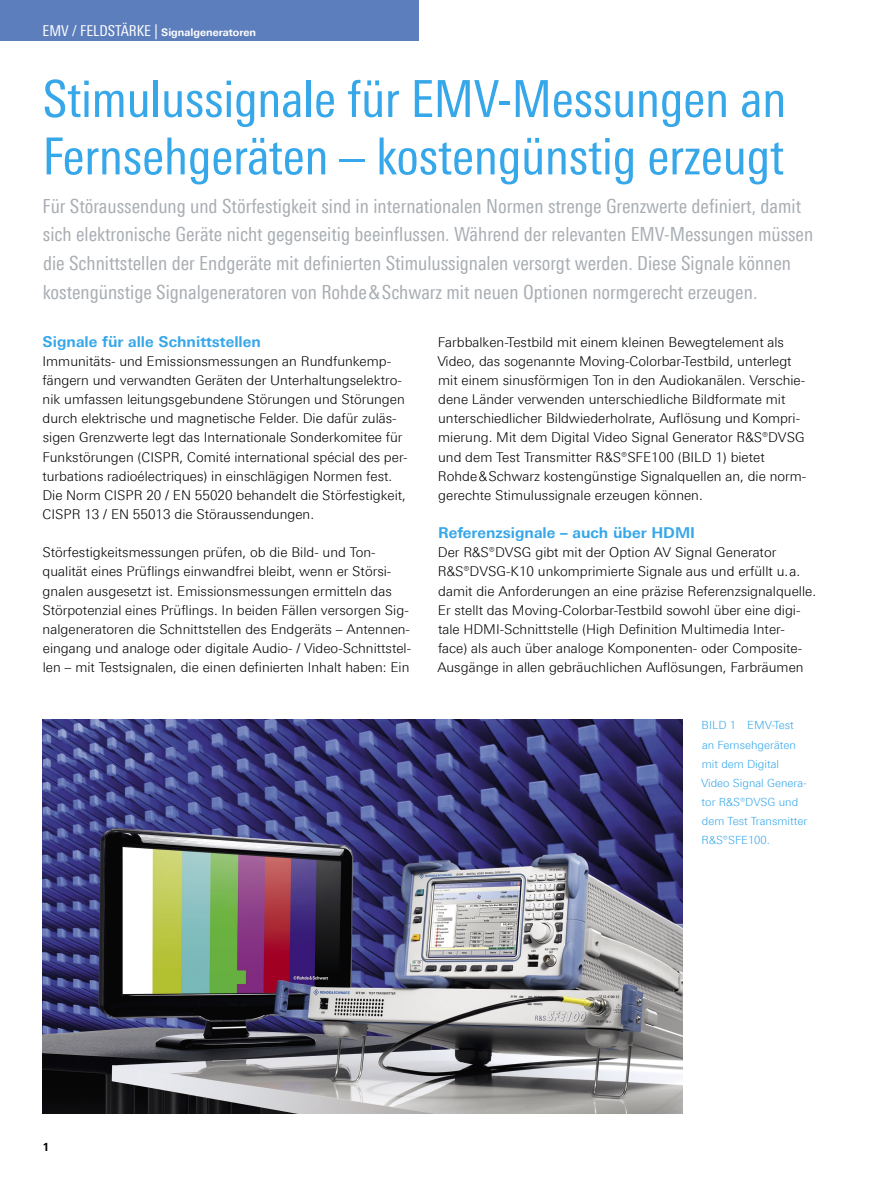
<style>
.page{position:relative;width:893px;height:1191px;background:#fff}
.page>*{position:absolute;margin:0;border:0;box-sizing:border-box;transform-origin:0 0}
._01_Titel_klein{font:51px/57.4px "Linotype Univers 420 Cn";letter-spacing:-.005em;color:#36a7e9}
._02_Einleitung_klein{font:19.5px/28.7px "Linotype Univers 420 Cn";color:#a9aeb3}
._03_Überschrift_1{font:700 15px "Linotype Univers 630";color:#36a7e9}
._04_Fließtext{font:700 15px "Linotype Univers 630";color:#36a7e9}
._04_Fließtext-2{font:300 13.5px/19.2px "Linotype Univers 330";color:#000}
._04_Fließtext_oAo{font:300 13.5px/19.2px "Linotype Univers 330";color:#000}
.Bildlegende{font:300 11.25px/19.2px "Linotype Univers 330";color:#36a7e9}
.Pagina{font:700 11.25px "Linotype Univers 630";color:#000}
.Rubrik_libü{font:700 10.5px "Linotype Univers 630";color:#fff}
.s1{font-family:"Linotype Univers 420 Cn";font-weight:400;font-size:15px}
</style>
<div class="page">
<img style="left:43px;top:719px;width:639px;height:394px">
<div style="left:0;top:0;width:419px;height:40px;background:#5d7ebc"></div>
<p class="Rubrik_libü" style="left:43px;top:26px;width:215px"><span class="s1">EMV / FELDSTÄRKE |</span> Signalgeneratoren</p>
<p class="_01_Titel_klein" style="left:43px;top:70px;width:745px">Stimulussignale für EMV-Messungen an<br>Fernsehgeräten – kostengünstig erzeugt</p>
<p class="_02_Einleitung_klein" style="left:43px;top:191px;width:772px">Für Störaussendung und Störfestigkeit sind in internationalen Normen strenge Grenzwerte definiert, damit sich elektronische Geräte nicht gegenseitig beeinflussen. Während der relevanten EMV-Messungen müssen die Schnittstellen der Endgeräte mit definierten Stimulussignalen versorgt werden. Diese Signale können kostengünstige Signalgeneratoren von Rohde&amp;Schwarz mit neuen Optionen normgerecht erzeugen.</p>
<p class="_03_Überschrift_1" style="left:43px;top:332px;width:220px">Signale für alle Schnittstellen</p>
<p class="_04_Fließtext_oAo" style="left:42px;top:351px;width:367px">Immunitäts- und Emissionsmessungen an Rundfunkemp&shy;fängern und verwandten Geräten der Unterhaltungselektro&shy;nik umfassen leitungsgebundene Störungen und Störungen durch elektrische und magnetische Felder. Die dafür zuläs&shy;sigen Grenzwerte legt das Internationale Sonderkomitee für Funkstörungen (CISPR, Comité international spécial des per&shy;turbations radioélectriques) in einschlägigen Normen fest.<br>Die Norm CISPR 20 / EN 55020 behandelt die Störfestigkeit, CISPR 13 / EN 55013 die Störaussendungen.</p>
<p class="_04_Fließtext-2" style="left:42px;top:542px;width:370px">Störfestigkeitsmessungen prüfen, ob die Bild- und Ton&shy;qualität eines Prüflings einwandfrei bleibt, wenn er Störsi&shy;gnalen ausgesetzt ist. Emissionsmessungen ermitteln das Störpotenzial eines Prüflings. In beiden Fällen versorgen Sig&shy;nalgeneratoren die Schnittstellen des Endgeräts – Antennen&shy;eingang und analoge oder digitale Audio- / Video-Schnittstel&shy;len – mit Testsignalen, die einen definierten Inhalt haben: Ein</p>
<p class="_04_Fließtext-2" style="left:437px;top:332px;width:370px">Farbbalken-Testbild mit einem kleinen Bewegtelement als Video, das sogenannte Moving-Colorbar-Testbild, unterlegt mit einem sinusförmigen Ton in den Audiokanälen. Verschie&shy;dene Länder verwenden unterschiedliche Bildformate mit unterschiedlicher Bildwiederholrate, Auflösung und Kompri&shy;mierung. Mit dem Digital Video Signal Generator R&amp;S®DVSG und dem Test Transmitter R&amp;S®SFE100 (BILD 1) bietet Rohde&amp;Schwarz kostengünstige Signalquellen an, die norm&shy;gerechte Stimulussignale erzeugen können.</p>
<p class="_04_Fließtext" style="left:438px;top:524px;width:258px">Referenzsignale – auch über HDMI</p>
<p class="_04_Fließtext_oAo" style="left:437px;top:542px;width:380px">Der R&amp;S®DVSG gibt mit der Option AV Signal Generator R&amp;S®DVSG-K10 unkomprimierte Signale aus und erfüllt u.a. damit die Anforderungen an eine präzise Referenzsignalquelle.<br>Er stellt das Moving-Colorbar-Testbild sowohl über eine digi&shy;tale HDMI-Schnittstelle (High Definition Multimedia Inter&shy;face) als auch über analoge Komponenten- oder Composite-Ausgänge in allen gebräuchlichen Auflösungen, Farbräumen</p>
<p class="Pagina" style="left:42px;top:1139px;width:9px">1</p>
<p class="Bildlegende" style="left:701px;top:716px;width:108px">BILD 1 EMV-Test an Fernsehgeräten mit dem Digital<br>Video Signal Genera&shy;tor R&amp;S®DVSG und dem Test Transmitter<br>R&amp;S®SFE100.</p>
</div>
